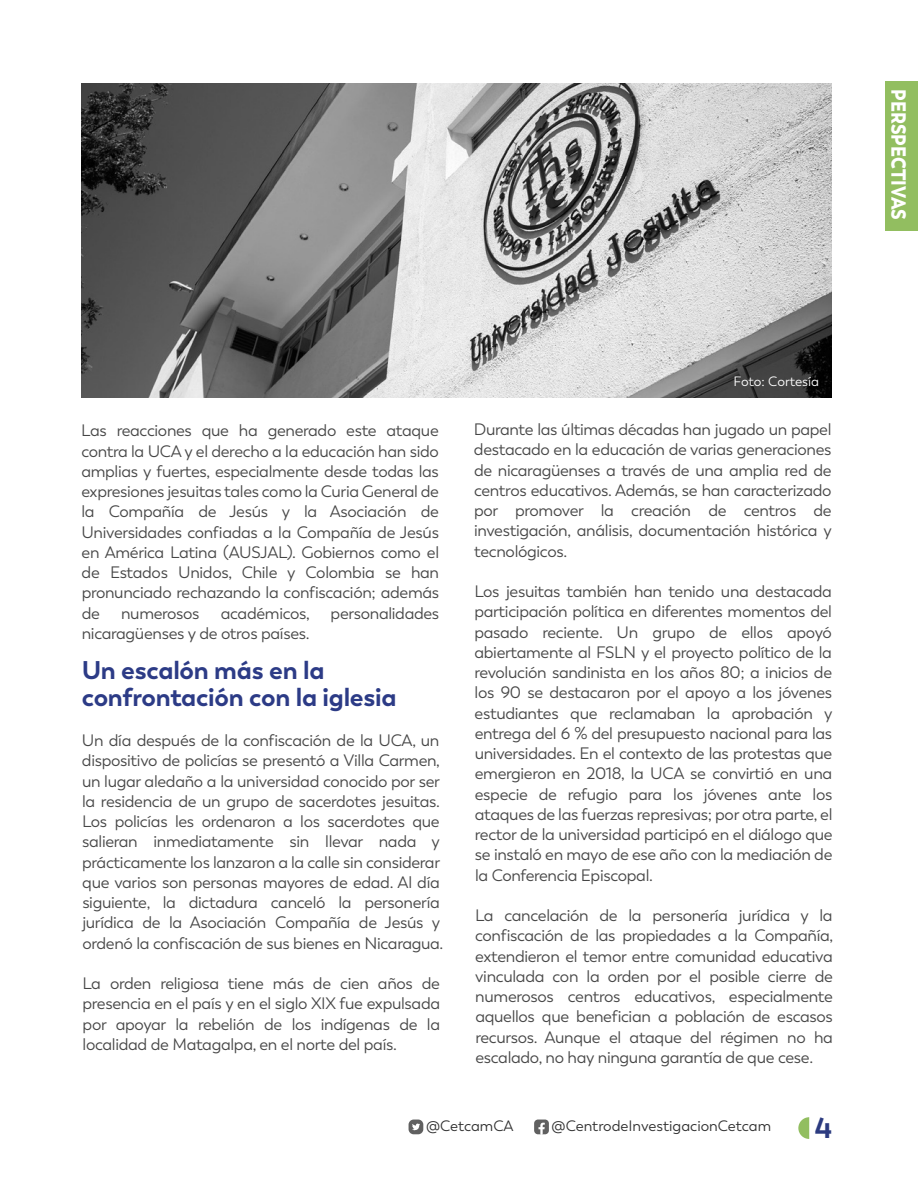
<style>
.page{position:relative;width:918px;height:1188px;background:#fff}
.page>*{position:absolute;margin:0;border:0;box-sizing:border-box;transform-origin:0 0}
.t1{font:700 29.1px "Trenda";color:#2c3b80}
.t2{font:700 25.5px/26.2px "Trenda";letter-spacing:-.01em;color:#2c3b86}
.t3{font:900 20.4px "Trenda";color:#fff;scale:.86 1}
.t4{font:16.5px/20.2px "Trenda";letter-spacing:-.02em;color:#464646;text-align:justify}
.t5{font:15px "Trenda";color:#303030}
.t6{font:13.5px "Trenda";letter-spacing:-.005em;color:#fff}
</style>
<div class="page">
<svg style="left:798px;top:1117px;width:11px;height:22px"></svg>
<div style="left:409px;top:1120px;width:14px;height:14px;background:#606060;border-radius:5px"></div>
<svg style="left:412px;top:1124px;width:8px;height:6px"></svg>
<svg style="left:534px;top:1120px;width:15px;height:14px"></svg>
<div style="left:885px;top:81px;width:33px;height:150px;background:#92be60"></div>
<img style="left:81px;top:83px;width:751px;height:314px">
<p class="t3" style="left:912px;top:89px;width:153px;rotate:90deg">PERSPECTIVAS</p>
<p class="t4" style="left:81px;top:421px;width:359px">Las reacciones que ha generado este ataque contra la UCA y el derecho a la educación han sido amplias y fuertes, especialmente desde todas las expresiones jesuitas tales como la Curia General de la Compañía de Jesús y la Asociación de Universidades confiadas a la Compañía de Jesús en América Latina (AUSJAL). Gobiernos como el de Estados Unidos, Chile y Colombia se han pronunciado rechazando la confiscación; además de</p>
<p class="t4" style="left:121px;top:603px;width:80px">numerosos</p>
<p class="t4" style="left:221px;top:603px;width:91px">académicos,</p>
<p class="t4" style="left:331px;top:603px;width:110px">personalidades</p>
<p class="t4" style="left:82px;top:623px;width:229px">nicaragüenses y de otros países.</p>
<h2 class="t2" style="left:82px;top:658px;width:316px">Un escalón más en la confrontación con la iglesia</h2>
<p class="t4" style="left:82px;top:731px;width:363px;text-align:left">Un día después de la confiscación de la UCA, un dispositivo de policías se presentó a Villa Carmen, un lugar aledaño a la universidad conocido por ser la residencia de un grupo de sacerdotes jesuitas.<br>Los policías les ordenaron a los sacerdotes que salieran inmediatamente sin llevar nada y prácticamente los lanzaron a la calle sin considerar que varios son personas mayores de edad. Al día siguiente, la dictadura canceló la personería jurídica de la Asociación Compañía de Jesús y ordenó la confiscación de sus bienes en Nicaragua.</p>
<p class="t4" style="left:83px;top:974px;width:359px">La orden religiosa tiene más de cien años de presencia en el país y en el siglo XIX fue expulsada por apoyar la rebelión de los indígenas de la localidad de Matagalpa, en el norte del país.</p>
<p class="t6" style="left:733px;top:373px;width:87px">Foto: Cortesía</p>
<p class="t4" style="left:474px;top:420px;width:359px">Durante las últimas décadas han jugado un papel destacado en la educación de varias generaciones de nicaragüenses a través de una amplia red de centros educativos. Además, se han caracterizado por promover la creación de centros de investigación, análisis, documentación histórica y tecnológicos.</p>
<p class="t4" style="left:474px;top:582px;width:360px">Los jesuitas también han tenido una destacada participación política en diferentes momentos del pasado reciente. Un grupo de ellos apoyó abiertamente al FSLN y el proyecto político de la revolución sandinista en los años 80; a inicios de los 90 se destacaron por el apoyo a los jóvenes estudiantes que reclamaban la aprobación y entrega del 6 % del presupuesto nacional para las universidades. En el contexto de las protestas que emergieron en 2018, la UCA se convirtió en una especie de refugio para los jóvenes ante los ataques de las fuerzas represivas; por otra parte, el rector de la universidad participó en el diálogo que se instaló en mayo de ese año con la mediación de la Conferencia Episcopal.</p>
<p class="t4" style="left:475px;top:906px;width:360px">La cancelación de la personería jurídica y la confiscación de las propiedades a la Compañía, extendieron el temor entre comunidad educativa vinculada con la orden por el posible cierre de numerosos centros educativos, especialmente aquellos que benefician a población de escasos recursos. Aunque el ataque del régimen no ha escalado, no hay ninguna garantía de que cese.</p>
<p class="t5" style="left:426px;top:1117px;width:89px">@CetcamCA</p>
<p class="t5" style="left:552px;top:1117px;width:221px">@CentrodeInvestigacionCetcam</p>
<h1 class="t1" style="left:815px;top:1110px;width:19px">4</h1>
</div>
